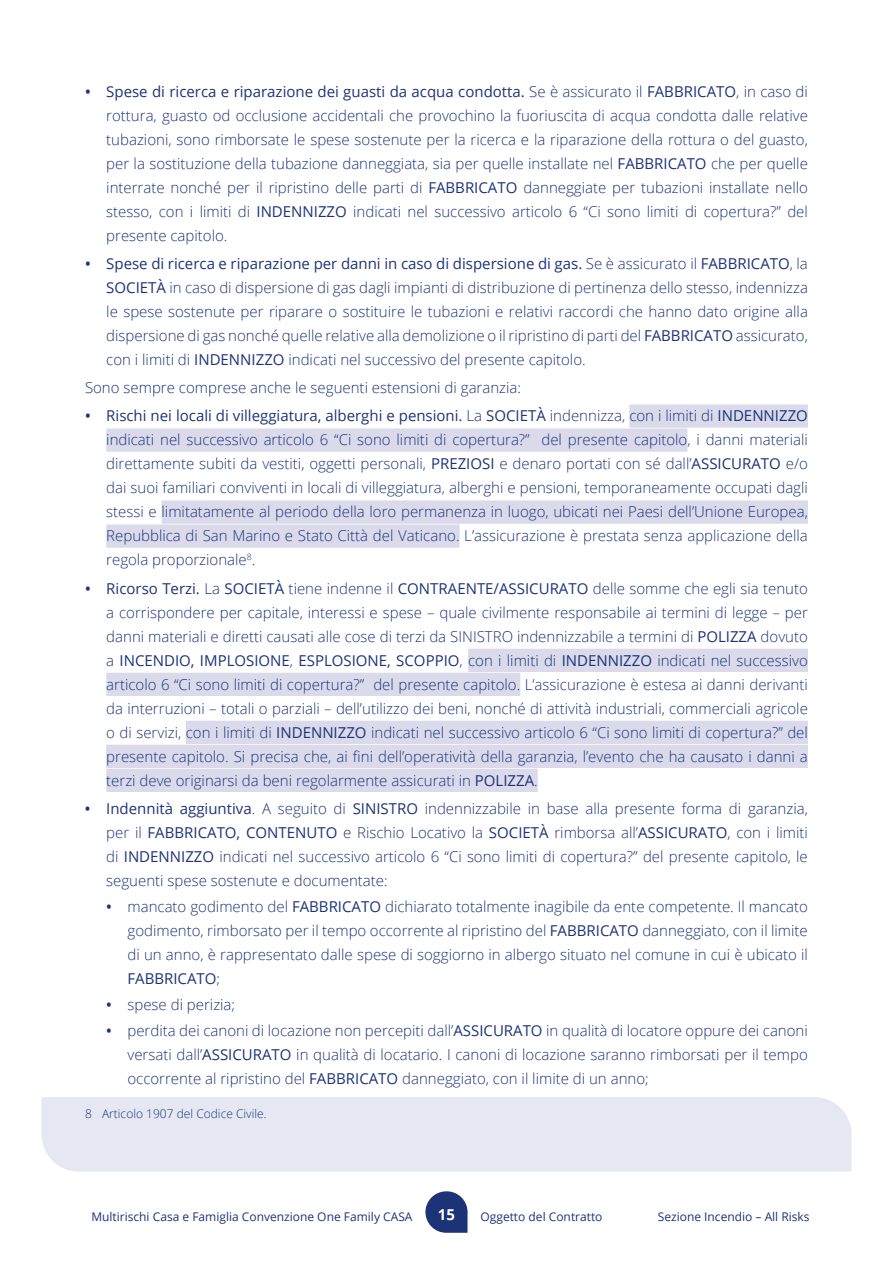
<style>
.page{position:relative;width:893px;height:1263px;background:#fff}
.page>*{position:absolute;margin:0;border:0;box-sizing:border-box;transform-origin:0 0}
.t1{font:300 15px/24px "Open Sans";color:#1d3378;text-align:justify}
.t2{font:700 15px "Open Sans";color:#fff}
.t3{font:12px "Open Sans";color:#1d3378}
.t4{font:300 12px "Open Sans";color:#1d3378}
.s1{font-weight:600}
.s2{font-weight:400}
</style>
<div class="page">
<svg style="left:425px;top:1191px;width:43px;height:42px"></svg>
<div style="left:41px;top:1097px;width:810px;height:74px;background:#e5e7f3"></div>
<div style="left:629px;top:404px;width:179px;height:24px;background:#dadaeb"></div>
<div style="left:106px;top:428px;width:581px;height:24px;background:#dadaeb"></div>
<div style="left:162px;top:500px;width:646px;height:24px;background:#dadaeb"></div>
<div style="left:106px;top:524px;width:354px;height:24px;background:#dadaeb"></div>
<div style="left:468px;top:649px;width:340px;height:23px;background:#dadaeb"></div>
<div style="left:106px;top:673px;width:414px;height:23px;background:#dadaeb"></div>
<div style="left:186px;top:721px;width:622px;height:23px;background:#dadaeb"></div>
<div style="left:106px;top:745px;width:702px;height:23px;background:#dadaeb"></div>
<div style="left:106px;top:769px;width:432px;height:23px;background:#dadaeb"></div>
<p class="t1" style="left:106px;top:79px;width:703px;text-indent:-21px"><span class="s1">•</span> <span class="s2">Spese di ricerca e riparazione dei guasti da acqua condotta.</span> Se è assicurato il <span class="s2">FABBRICATO</span>, in caso di rottura, guasto od occlusione accidentali che provochino la fuoriuscita di acqua condotta dalle relative tubazioni, sono rimborsate le spese sostenute per la ricerca e la riparazione della rottura o del guasto, per la sostituzione della tubazione danneggiata, sia per quelle installate nel <span class="s2">FABBRICATO</span> che per quelle interrate nonché per il ripristino delle parti di <span class="s2">FABBRICATO</span> danneggiate per tubazioni installate nello stesso, con i limiti di <span class="s2">INDENNIZZO</span> indicati nel successivo articolo 6 “Ci sono limiti di copertura?” del presente capitolo.</p>
<p class="t1" style="left:106px;top:251px;width:703px;text-indent:-21px"><span class="s1">•</span> <span class="s2">Spese di ricerca e riparazione per danni in caso di dispersione di gas.</span> Se è assicurato il <span class="s2">FABBRICATO</span>, la <span class="s2">SOCIETÀ</span> in caso di dispersione di gas dagli impianti di distribuzione di pertinenza dello stesso, indennizza le spese sostenute per riparare o sostituire le tubazioni e relativi raccordi che hanno dato origine alla dispersione di gas nonché quelle relative alla demolizione o il ripristino di parti del <span class="s2">FABBRICATO</span> assicurato, con i limiti di <span class="s2">INDENNIZZO</span> indicati nel successivo del presente capitolo.</p>
<p class="t1" style="left:85px;top:375px;width:438px">Sono sempre comprese anche le seguenti estensioni di garanzia:</p>
<p class="t1" style="left:106px;top:403px;width:703px;text-indent:-21px"><span class="s1">•</span> <span class="s2">Rischi nei locali di villeggiatura, alberghi e pensioni.</span> La <span class="s2">SOCIETÀ</span> indennizza, con i limiti di <span class="s2">INDENNIZZO </span>indicati nel successivo articolo 6 “Ci sono limiti di copertura?” del presente capitolo, i danni materiali direttamente subiti da vestiti, oggetti personali, <span class="s2">PREZIOSI</span> e denaro portati con sé dall’<span class="s2">ASSICURATO</span> e/o dai suoi familiari conviventi in locali di villeggiatura, alberghi e pensioni, temporaneamente occupati dagli stessi e limitatamente al periodo della loro permanenza in luogo, ubicati nei Paesi dell’Unione Europea, Repubblica di San Marino e Stato Città del Vaticano. L’assicurazione è prestata senza applicazione della regola proporzionale<sup>8</sup>.</p>
<p class="t1" style="left:106px;top:576px;width:703px;text-indent:-21px"><span class="s1">•</span> <span class="s2">Ricorso Terzi.</span> La <span class="s2">SOCIETÀ</span> tiene indenne il <span class="s2">CONTRAENTE/ASSICURATO</span> delle somme che egli sia tenuto a corrispondere per capitale, interessi e spese – quale civilmente responsabile ai termini di legge – per danni materiali e diretti causati alle cose di terzi da SINISTRO indennizzabile a termini di <span class="s2">POLIZZA</span> dovuto a <span class="s2">INCENDIO, IMPLOSIONE</span>, <span class="s2">ESPLOSIONE, SCOPPIO</span>, con i limiti di <span class="s2">INDENNIZZO</span> indicati nel successivo articolo 6 “Ci sono limiti di copertura?” del presente capitolo. L’assicurazione è estesa ai danni derivanti da interruzioni – totali o parziali – dell’utilizzo dei beni, nonché di attività industriali, commerciali agricole o di servizi, con i limiti di <span class="s2">INDENNIZZO</span> indicati nel successivo articolo 6 “Ci sono limiti di copertura?” del presente capitolo. Si precisa che, ai fini dell’operatività della garanzia, l’evento che ha causato i danni a terzi deve originarsi da beni regolarmente assicurati in <span class="s2">POLIZZA</span>.</p>
<p class="t1" style="left:106px;top:796px;width:703px;text-indent:-21px"><span class="s1">•</span> <span class="s2">Indennità aggiuntiva</span>. A seguito di <span class="s2">SINISTRO</span> indennizzabile in base alla presente forma di garanzia, per il <span class="s2">FABBRICATO, CONTENUTO</span> e Rischio Locativo la <span class="s2">SOCIETÀ</span> rimborsa all’<span class="s2">ASSICURATO</span>, con i limiti di <span class="s2">INDENNIZZO</span> indicati nel successivo articolo 6 “Ci sono limiti di copertura?” del presente capitolo, le seguenti spese sostenute e documentate:</p>
<p class="t1" style="left:127px;top:894px;width:682px;text-indent:-21px"><span class="s1">•</span> mancato godimento del <span class="s2">FABBRICATO</span> dichiarato totalmente inagibile da ente competente. Il mancato godimento, rimborsato per il tempo occorrente al ripristino del <span class="s2">FABBRICATO</span> danneggiato, con il limite di un anno, è rappresentato dalle spese di soggiorno in albergo situato nel comune in cui è ubicato il <span class="s2">FABBRICATO</span>;</p>
<p class="t1" style="left:106px;top:992px;width:130px"><span class="s1">•</span> spese di perizia;</p>
<p class="t1" style="left:127px;top:1018px;width:682px;text-indent:-21px"><span class="s1">•</span> perdita dei canoni di locazione non percepiti dall’<span class="s2">ASSICURATO</span> in qualità di locatore oppure dei canoni versati dall’<span class="s2">ASSICURATO</span> in qualità di locatario. I canoni di locazione saranno rimborsati per il tempo occorrente al ripristino del <span class="s2">FABBRICATO</span> danneggiato, con il limite di un anno;</p>
<p class="t4" style="left:85px;top:1106px;width:183px">8 Articolo 1907 del Codice Civile.</p>
<p class="t3" style="left:91px;top:1208px;width:323px">Multirischi Casa e Famiglia Convenzione One Family CASA</p>
<p class="t2" style="left:438px;top:1204px;width:19px">15</p>
<p class="t3" style="left:480px;top:1208px;width:124px">Oggetto del Contratto</p>
<p class="t3" style="left:658px;top:1208px;width:153px">Sezione Incendio – All Risks</p>
</div>
